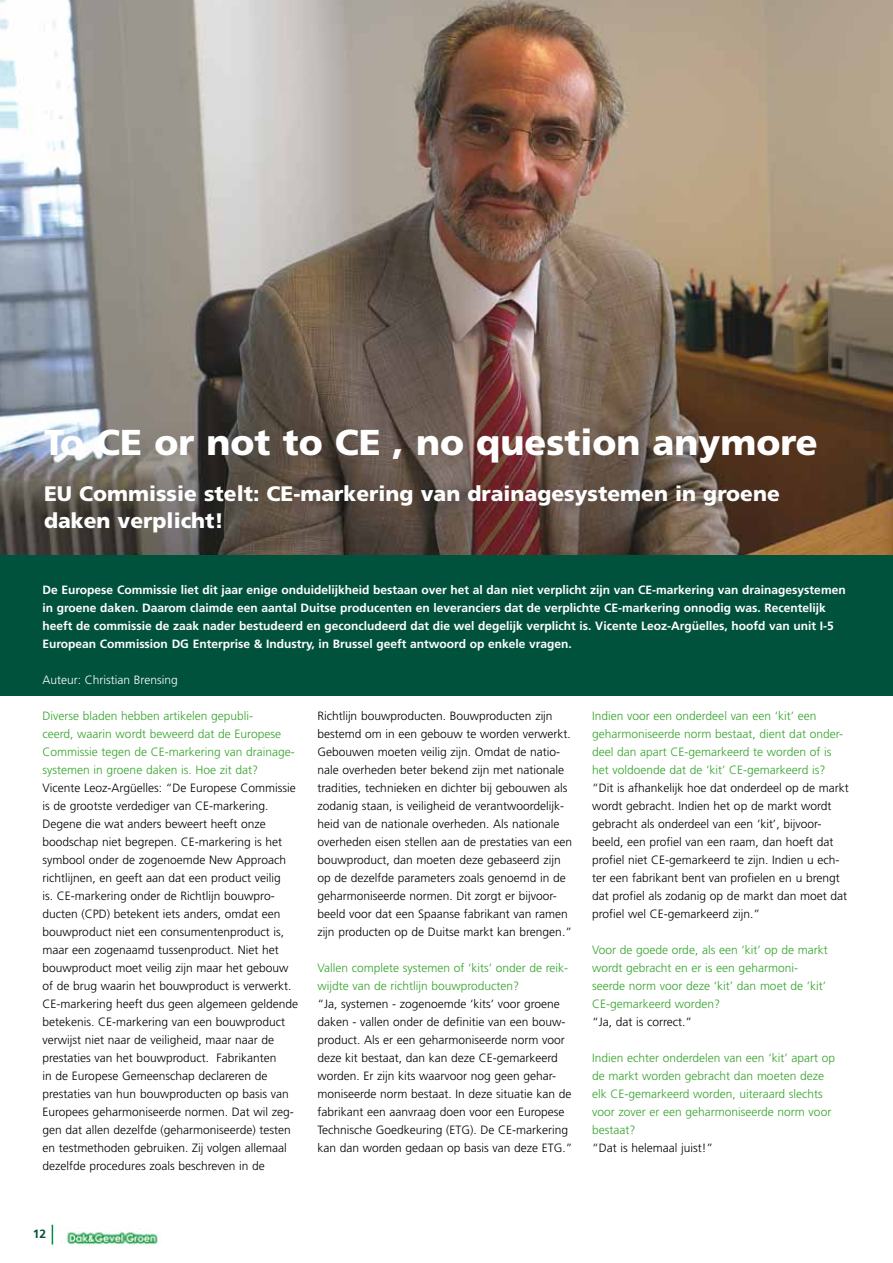
<style>
.page{position:relative;width:893px;height:1263px;background:#fff}
.page>*{position:absolute;margin:0;border:0;box-sizing:border-box;transform-origin:0 0}
.t1{font:900 36px "Frutiger";color:#fff}
.t2{font:900 21px/27px "Frutiger";color:#fff}
.t3{font:300 12px/18px "Frutiger";color:#000}
.t4{font:300 12px/18px "Frutiger";color:#35a32c}
.t5{font:700 12px/18px "Frutiger";color:#fff}
.t6{font:300 12px "Frutiger";color:#fff}
.t7{font:700 12px "Frutiger";color:#00523c}
</style>
<div class="page">
<svg style="left:52px;top:1225px;width:1px;height:19px"></svg>
<img style="left:66px;top:1231px;width:92px;height:14px">
<img style="left:0;top:0;width:893px;height:555px">
<div style="left:0;top:555px;width:893px;height:141px;background:#00523c"></div>
<hr style="left:892px;top:0;width:1px;height:170px;background:#fecc00">
<h1 class="t1" style="left:44px;top:420px;width:775px">To CE or not to CE , no question anymore</h1>
<h2 class="t2" style="left:44px;top:479px;width:737px">EU Commissie stelt: CE-markering van drainagesystemen in groene daken verplicht!</h2>
<p class="t5" style="left:43px;top:581px;width:805px">De Europese Commissie liet dit jaar enige onduidelijkheid bestaan over het al dan niet verplicht zijn van CE-markering van drainagesystemen in groene daken. Daarom claimde een aantal Duitse producenten en leveranciers dat de verplichte CE-markering onnodig was. Recentelijk heeft de commissie de zaak nader bestudeerd en geconcludeerd dat die wel degelijk verplicht is. Vicente Leoz-Argüelles, hoofd van unit I-5<br>European Commission DG Enterprise &amp; Industry, in Brussel geeft antwoord op enkele vragen.</p>
<p class="t6" style="left:43px;top:673px;width:137px">Auteur: Christian Brensing</p>
<p class="t4" style="left:43px;top:707px;width:254px">Diverse bladen hebben artikelen gepubli-<br>ceerd, waarin wordt beweerd dat de Europese Commissie tegen de CE-markering van drainage&shy;systemen in groene daken is. Hoe zit dat?</p>
<p class="t3" style="left:43px;top:779px;width:257px">Vicente Leoz-Argüelles: “De Europese Commissie is de grootste verdediger van CE-markering.<br>Degene die wat anders beweert heeft onze boodschap niet begrepen. CE-markering is het symbool onder de zogenoemde New Approach richtlijnen, en geeft aan dat een product veilig<br>is. CE-markering onder de Richtlijn bouwpro&shy;ducten (CPD) betekent iets anders, omdat een bouwproduct niet een consumentenproduct is, maar een zogenaamd tussenproduct. Niet het bouwproduct moet veilig zijn maar het gebouw of de brug waarin het bouwproduct is verwerkt.<br>CE-markering heeft dus geen algemeen geldende betekenis. CE-markering van een bouwproduct verwijst niet naar de veiligheid, maar naar de prestaties van het bouwproduct. Fabrikanten<br>in de Europese Gemeenschap declareren de prestaties van hun bouwproducten op basis van Europees geharmoniseerde normen. Dat wil zeg&shy;gen dat allen dezelfde (geharmoniseerde) testen en testmethoden gebruiken. Zij volgen allemaal dezelfde procedures zoals beschreven in de</p>
<p class="t3" style="left:317px;top:707px;width:256px">Richtlijn bouwproducten. Bouwproducten zijn bestemd om in een gebouw te worden verwerkt.<br>Gebouwen moeten veilig zijn. Omdat de natio&shy;nale overheden beter bekend zijn met nationale tradities, technieken en dichter bij gebouwen als zodanig staan, is veiligheid de verantwoordelijk&shy;heid van de nationale overheden. Als nationale overheden eisen stellen aan de prestaties van een bouwproduct, dan moeten deze gebaseerd zijn op de dezelfde parameters zoals genoemd in de geharmoniseerde normen. Dit zorgt er bijvoor&shy;beeld voor dat een Spaanse fabrikant van ramen zijn producten op de Duitse markt kan brengen.”</p>
<p class="t4" style="left:317px;top:959px;width:252px">Vallen complete systemen of ‘kits’ onder de reik&shy;wijdte van de richtlijn bouwproducten?</p>
<p class="t3" style="left:317px;top:995px;width:257px">“Ja, systemen - zogenoemde ‘kits’ voor groene daken - vallen onder de definitie van een bouw&shy;product. Als er een geharmoniseerde norm voor deze kit bestaat, dan kan deze CE-gemarkeerd worden. Er zijn kits waarvoor nog geen gehar&shy;moniseerde norm bestaat. In deze situatie kan de fabrikant een aanvraag doen voor een Europese Technische Goedkeuring (ETG). De CE-markering kan dan worden gedaan op basis van deze ETG.”</p>
<p class="t4" style="left:592px;top:707px;width:252px">Indien voor een onderdeel van een ‘kit’ een geharmoniseerde norm bestaat, dient dat onder&shy;deel dan apart CE-gemarkeerd te worden of is het voldoende dat de ‘kit’ CE-gemarkeerd is?</p>
<p class="t3" style="left:592px;top:779px;width:258px">“Dit is afhankelijk hoe dat onderdeel op de markt wordt gebracht. Indien het op de markt wordt gebracht als onderdeel van een ‘kit’, bijvoor&shy;beeld, een profiel van een raam, dan hoeft dat profiel niet CE-gemarkeerd te zijn. Indien u ech&shy;ter een fabrikant bent van profielen en u brengt dat profiel als zodanig op de markt dan moet dat profiel wel CE-gemarkeerd zijn.”</p>
<p class="t4" style="left:592px;top:941px;width:237px">Voor de goede orde, als een ‘kit’ op de markt wordt gebracht en er is een geharmoni&shy;seerde norm voor deze ‘kit’ dan moet de ’kit’ CE-gemarkeerd worden?</p>
<p class="t3" style="left:592px;top:1013px;width:102px">“Ja, dat is correct.”</p>
<p class="t4" style="left:592px;top:1049px;width:244px">Indien echter onderdelen van een ‘kit’ apart op de markt worden gebracht dan moeten deze elk CE-gemarkeerd worden, uiteraard slechts voor zover er een geharmoniseerde norm voor bestaat?</p>
<p class="t3" style="left:592px;top:1139px;width:123px">“Dat is helemaal juist!”</p>
<p class="t7" style="left:33px;top:1227px;width:15px">12</p>
</div>
